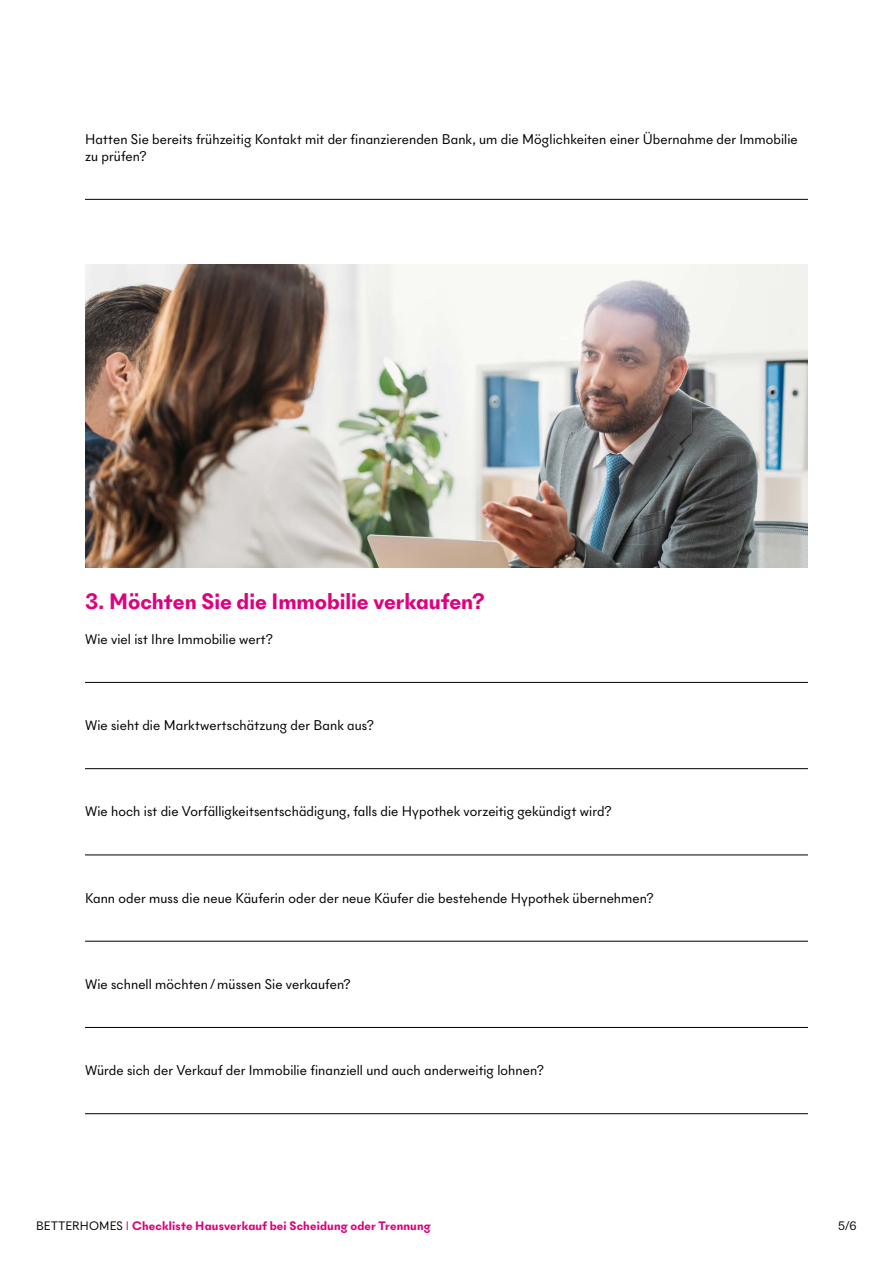
<style>
.page{position:relative;width:893px;height:1263px;background:#fff}
.page>*{position:absolute;margin:0;border:0;box-sizing:border-box;transform-origin:0 0}
.t1{font:700 22.5px "New Panam Skyline";color:#de007d}
.t2{font:14.25px/17.2px "New Panam Skyline";letter-spacing:.005em;color:#000}
.t3{font:700 12.3px "New Panam Skyline";letter-spacing:.015em;color:#de007d}
.t4{font:12.3px "New Panam Skyline";color:#000}
.s1{font-weight:400;color:#000}
.s2{font-weight:400}
</style>
<div class="page">
<hr style="left:85px;top:199px;width:723px;height:1px;background:#000">
<hr style="left:85px;top:682px;width:723px;height:1px;background:#000">
<hr style="left:85px;top:768px;width:723px;height:1px;background:#000">
<hr style="left:85px;top:855px;width:723px;height:1px;background:#000">
<hr style="left:85px;top:941px;width:723px;height:1px;background:#000">
<hr style="left:85px;top:1027px;width:723px;height:1px;background:#000">
<hr style="left:85px;top:1113px;width:723px;height:1px;background:#000">
<img style="left:85px;top:264px;width:723px;height:304px">
<p class="t2" style="left:85px;top:130px;width:714px">Hatten Sie bereits frühzeitig Kontakt mit der finanzierenden Bank, um die Möglichkeiten einer Übernahme der Immobilie zu prüfen?</p>
<h1 class="t1" style="left:85px;top:587px;width:401px">3. Möchten Sie die Immobilie verkaufen?</h1>
<p class="t2" style="left:85px;top:630px;width:189px">Wie viel ist Ihre Immobilie wert?</p>
<p class="t2" style="left:85px;top:716px;width:291px">Wie sieht die Marktwertschätzung der Bank aus?</p>
<p class="t2" style="left:85px;top:803px;width:528px">Wie hoch ist die Vorfälligkeitsentschädigung, falls die Hypothek vorzeitig gekündigt wird?</p>
<p class="t2" style="left:85px;top:889px;width:570px">Kann oder muss die neue Käuferin oder der neue Käufer die bestehende Hypothek übernehmen?</p>
<p class="t2" style="left:85px;top:975px;width:267px">Wie schnell möchten / müssen Sie verkaufen?</p>
<p class="t2" style="left:85px;top:1061px;width:460px">Würde sich der Verkauf der Immobilie finanziell und auch anderweitig lohnen?</p>
<p class="t3" style="left:36px;top:1218px;width:396px"><span class="s1">BETTERHOMES</span> <span class="s2">I</span> Checkliste Hausverkauf bei Scheidung oder Trennung</p>
<p class="t4" style="left:838px;top:1218px;width:20px">5/6</p>
</div>
